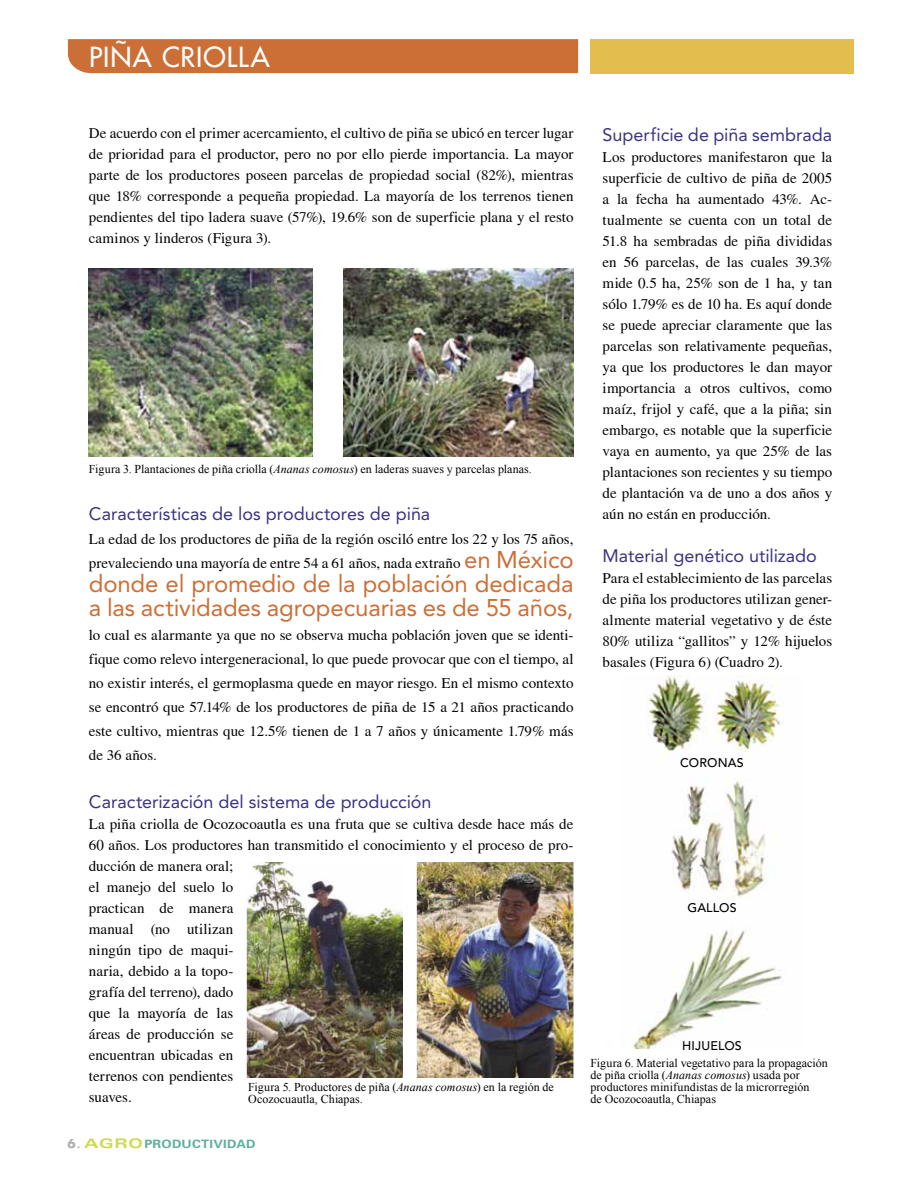
<style>
.page{position:relative;width:918px;height:1188px;background:#fff}
.page>*{position:absolute;margin:0;border:0;box-sizing:border-box;transform-origin:0 0}
.t1{font:27px "Futura";letter-spacing:.04em;color:#fff}
.t2{font:24px/24px "Avenir";letter-spacing:-.005em;color:#cc6f36}
.t3{font:18px "Avenir";color:#3a3381}
.t4{font:15px/21px "Times";color:#000;text-align:justify}
.t5{font:500 12.45px "Avenir";letter-spacing:.015em;color:#000}
.t6{font:12px/12px "Times New Roman";letter-spacing:.005em;color:#000}
.t7{font:700 11.55px "Univers";letter-spacing:.02em;color:#61af9e;scale:1.14 1}
.s1{font-style:italic}
.s2{font-family:"Avenir";font-size:24px;color:#cc6f36}
.s3{font-family:"Futura";font-size:12px;color:#b1adb1}
.s4{font-weight:300;font-size:17.85px;color:#b1adb1}
.s5{font-stretch:expanded;font-size:13.2px;color:#cada4a}
</style>
<div class="page">
<img style="left:88px;top:269px;width:225px;height:187px">
<img style="left:344px;top:269px;width:230px;height:187px">
<img style="left:417px;top:863px;width:157px;height:215px">
<img style="left:246px;top:863px;width:157px;height:215px">
<div style="left:591px;top:39px;width:263px;height:34px;background:#e4bd4f"></div>
<div style="left:68px;top:39px;width:510px;height:34px;background:#cc6f36"></div>
<img style="left:621px;top:676px;width:162px;height:373px">
<h1 class="t1" style="left:89px;top:39px;width:182px">PIÑA CRIOLLA</h1>
<p class="t4" style="left:89px;top:122px;width:486px">De acuerdo con el primer acercamiento, el cultivo de piña se ubicó en tercer lugar de prioridad para el productor, pero no por ello pierde importancia. La mayor parte de los productores poseen parcelas de propiedad social (82%), mientras que 18% corresponde a pequeña propiedad. La mayoría de los terrenos tienen pendientes del tipo ladera suave (57%), 19.6% son de superficie plana y el resto caminos y linderos (Figura 3).</p>
<p class="t6" style="left:89px;top:463px;width:445px">Figura 3. Plantaciones de piña criolla (<span class="s1">Ananas comosus</span>) en laderas suaves y parcelas planas.</p>
<p class="t3" style="left:89px;top:503px;width:343px">Características de los productores de piña</p>
<p class="t4" style="left:89px;top:527px;width:486px;line-height:24px">La edad de los productores de piña de la región osciló entre los 22 y los 75 años, prevaleciendo una mayoría de entre 54 a 61 años, nada extraño <span class="s2">en México</span></p>
<h2 class="t2" style="left:89px;top:571px;width:486px">donde el promedio de la población dedicada a las actividades agropecuarias es de 55 años,</h2>
<p class="t4" style="left:89px;top:623px;width:486px;line-height:24px">lo cual es alarmante ya que no se observa mucha población joven que se identi&shy;fique como relevo intergeneracional, lo que puede provocar que con el tiempo, al no existir interés, el germoplasma quede en mayor riesgo. En el mismo contexto se encontró que 57.14% de los productores de piña de 15 a 21 años practicando este cultivo, mientras que 12.5% tienen de 1 a 7 años y únicamente 1.79% más de 36 años.</p>
<p class="t3" style="left:89px;top:791px;width:344px">Caracterización del sistema de producción</p>
<p class="t4" style="left:89px;top:813px;width:486px;text-align:left">La piña criolla de Ocozocoautla es una fruta que se cultiva desde hace más de<br>60 años. Los productores han transmitido el conocimiento y el proceso de pro&shy;ducción de manera oral;<br>el manejo del suelo lo<br>practican de manera<br>manual (no utilizan<br>ningún tipo de maqui-<br>naria, debido a la topo-<br>grafía del terreno), dado<br>que la mayoría de las<br>áreas de producción se<br>encuentran ubicadas en<br>terrenos con pendientes<br>suaves.</p>
<p class="t6" style="left:248px;top:1081px;width:307px">Figura 5. Productores de piña (<span class="s1">Ananas comosus</span>) en la región de<br>Ocozocuautla, Chiapas.</p>
<p class="t7" style="left:68px;top:1137px;width:167px"><span class="s3">6</span><span class="s4">.</span><span class="s5">AGRO</span>PRODUCTIVIDAD</p>
<p class="t3" style="left:603px;top:125px;width:231px">Superficie de piña sembrada</p>
<p class="t4" style="left:603px;top:147px;width:231px">Los productores manifestaron que la superficie de cultivo de piña de 2005 a la fecha ha aumentado 43%. Ac&shy;tualmente se cuenta con un total de 51.8 ha sembradas de piña divididas en 56 parcelas, de las cuales 39.3% mide 0.5 ha, 25% son de 1 ha, y tan sólo 1.79% es de 10 ha. Es aquí donde se puede apreciar claramente que las parcelas son relativamente pequeñas, ya que los productores le dan mayor importancia a otros cultivos, como maíz, frijol y café, que a la piña; sin embargo, es notable que la superficie vaya en aumento, ya que 25% de las plantaciones son recientes y su tiempo de plantación va de uno a dos años y aún no están en producción.</p>
<p class="t3" style="left:603px;top:545px;width:216px">Material genético utilizado</p>
<p class="t4" style="left:603px;top:567px;width:231px">Para el establecimiento de las parcelas de piña los productores utilizan gener&shy;almente material vegetativo y de éste 80% utiliza “gallitos” y 12% hijuelos basales (Figura 6) (Cuadro 2).</p>
<p class="t5" style="left:680px;top:755px;width:65px">CORONAS</p>
<p class="t5" style="left:687px;top:900px;width:51px">GALLOS</p>
<p class="t5" style="left:682px;top:1038px;width:61px">HIJUELOS</p>
<p class="t6" style="left:591px;top:1057px;width:239px">Figura 6. Material vegetativo para la propagación de piña criolla (<span class="s1">Ananas comosus</span>) usada por productores minifundistas de la microrregión<br>de Ocozocoautla, Chiapas</p>
</div>
